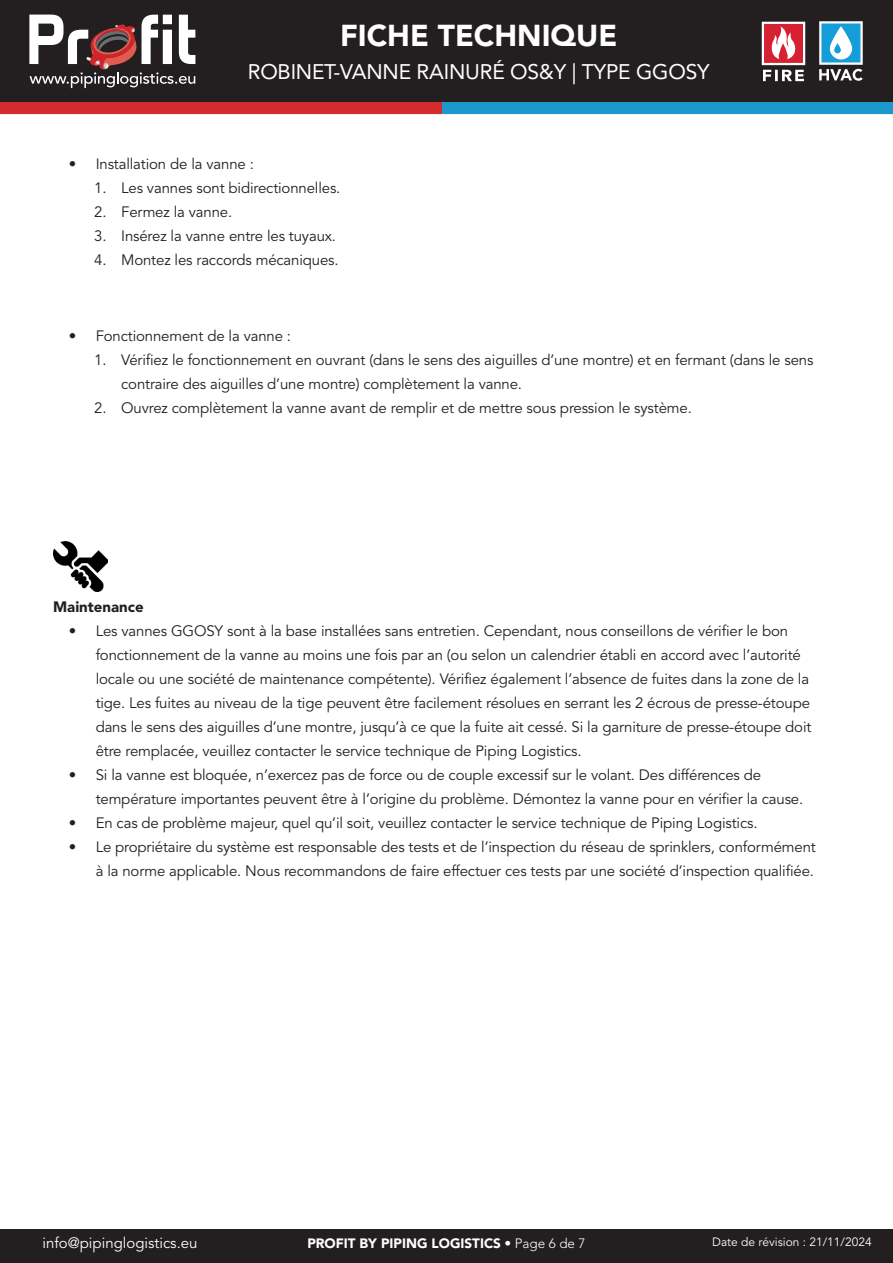
<style>
.page{position:relative;width:893px;height:1263px;background:#fff}
.page>*{position:absolute;margin:0;border:0;box-sizing:border-box;transform-origin:0 0}
.t1{font:900 30px "Avenir LT Std";color:#fff}
.t2{font:21px "Avenir LT Std";letter-spacing:-.01em;color:#fff}
.t3{font:15px/24px "Avenir LT Std";letter-spacing:-.01em;color:#231f20}
.t4{font:15px "Avenir LT Std";color:#fff}
.Titles{font:900 15px "Avenir LT Std";color:#231f20}
.t5{font:900 13.5px "Avenir LT Std";color:#fff}
.t6{font:12px "Avenir LT Std";color:#fff}
.s1{font-weight:300}
</style>
<div class="page">
<img style="left:53px;top:542px;width:55px;height:49px">
<div style="left:0;top:1229px;width:893px;height:34px;background:#231f20"></div>
<div style="left:0;top:0;width:893px;height:103px;background:#231f20"></div>
<svg style="left:29px;top:15px;width:166px;height:73px"></svg>
<div style="left:0;top:103px;width:451px;height:11px;background:#d52b2e"></div>
<div style="left:442px;top:103px;width:451px;height:11px;background:#1c98ce"></div>
<svg style="left:762px;top:22px;width:43px;height:59px"></svg>
<svg style="left:819px;top:21px;width:44px;height:60px"></svg>
<h1 class="t1" style="left:340px;top:17px;width:279px">FICHE TECHNIQUE</h1>
<h2 class="t2" style="left:248px;top:59px;width:463px">ROBINET-VANNE RAINURÉ OS&amp;Y | TYPE GGOSY</h2>
<p class="t3" style="left:69px;top:152px;width:187px">• Installation de la vanne :</p>
<p class="t3" style="left:94px;top:176px;width:248px">1. Les vannes sont bidirectionnelles.</p>
<p class="t3" style="left:94px;top:200px;width:140px">2. Fermez la vanne.</p>
<p class="t3" style="left:94px;top:224px;width:243px">3. Insérez la vanne entre les tuyaux.</p>
<p class="t3" style="left:94px;top:248px;width:246px">4. Montez les raccords mécaniques.</p>
<p class="t3" style="left:69px;top:324px;width:224px">• Fonctionnement de la vanne :</p>
<p class="t3" style="left:121px;top:348px;width:694px;text-indent:-27px">1. Vérifiez le fonctionnement en ouvrant (dans le sens des aiguilles d’une montre) et en fermant (dans le sens contraire des aiguilles d’une montre) complètement la vanne.</p>
<p class="t3" style="left:94px;top:396px;width:599px">2. Ouvrez complètement la vanne avant de remplir et de mettre sous pression le système.</p>
<p class="Titles" style="left:53px;top:597px;width:92px">Maintenance</p>
<p class="t3" style="left:96px;top:619px;width:717px;text-indent:-27px">• Les vannes GGOSY sont à la base installées sans entretien. Cependant, nous conseillons de vérifier le bon fonctionnement de la vanne au moins une fois par an (ou selon un calendrier établi en accord avec l’autorité locale ou une société de maintenance compétente). Vérifiez également l’absence de fuites dans la zone de la tige. Les fuites au niveau de la tige peuvent être facilement résolues en serrant les 2 écrous de presse-étoupe dans le sens des aiguilles d’une montre, jusqu’à ce que la fuite ait cessé. Si la garniture de presse-étoupe doit être remplacée, veuillez contacter le service technique de Piping Logistics.</p>
<p class="t3" style="left:96px;top:763px;width:709px;text-indent:-27px">• Si la vanne est bloquée, n’exercez pas de force ou de couple excessif sur le volant. Des différences de température importantes peuvent être à l’origine du problème. Démontez la vanne pour en vérifier la cause.</p>
<p class="t3" style="left:69px;top:811px;width:690px">• En cas de problème majeur, quel qu’il soit, veuillez contacter le service technique de Piping Logistics.</p>
<p class="t3" style="left:69px;top:835px;width:749px;text-align:right">• Le propriétaire du système est responsable des tests et de l’inspection du réseau de sprinklers, conformément à la norme applicable. Nous recommandons de faire effectuer ces tests par une société d’inspection qualifiée.</p>
<p class="t4" style="left:43px;top:1234px;width:157px">info@pipinglogistics.eu</p>
<p class="t5" style="left:307px;top:1235px;width:280px">PROFIT BY PIPING LOGISTICS <span class="s1">• Page 6 de 7</span></p>
<p class="t6" style="left:712px;top:1235px;width:161px">Date de révision : 21/11/2024</p>
</div>
